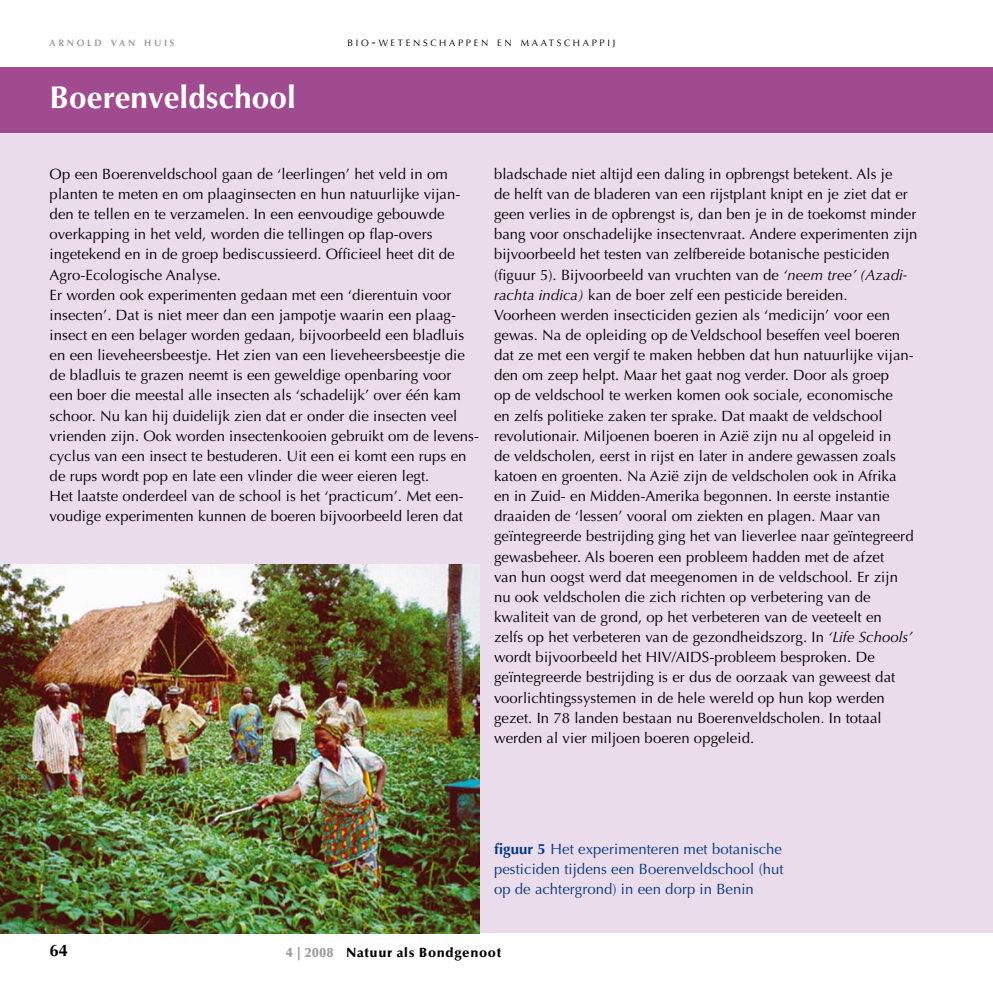
<style>
.page{position:relative;width:993px;height:993px;background:#fff}
.page>*{position:absolute;margin:0;border:0;box-sizing:border-box;transform-origin:0 0}
.t1{font:700 31.5px "Optima";letter-spacing:.005em;color:#fff}
.t2{font:700 16.62px "Optima";color:#000}
.t3{font:14.88px/20.1px "Optima";letter-spacing:.005em;color:#000}
.t4{font:14.88px/20.1px "Optima";letter-spacing:.005em;color:#003882}
.t5{font:900 13.3px "Optima";letter-spacing:.05em;color:#000}
.t6{font:9.28px "Optima";letter-spacing:.285em;color:#000}
.t7{font:700 9.28px "Optima";letter-spacing:.285em;color:#9c9d9f}
.s1{font-size:13.3px}
.s2{font-style:italic}
.s3{font-weight:700}
.s4{color:#9c9d9f}
</style>
<div class="page">
<div style="left:0;top:67px;width:992px;height:865px;background:#eadcea"></div>
<img style="left:0;top:564px;width:479px;height:368px">
<div style="left:0;top:67px;width:992px;height:65px;background:#a04a8f"></div>
<p class="t7" style="left:50px;top:38px;width:126px">ARNOLD VAN HUIS</p>
<h1 class="t1" style="left:50px;top:79px;width:248px">Boerenveldschool</h1>
<p class="t6" style="left:347px;top:38px;width:269px">BIO<span class="s1">-</span>WETENSCHAPPEN EN MAATSCHAPPIJ</p>
<p class="t3" style="left:50px;top:164px;width:431px">Op een Boerenveldschool gaan de ‘leerlingen’ het veld in om planten te meten en om plaaginsecten en hun natuurlijke vijan&shy;den te tellen en te verzamelen. In een eenvoudige gebouwde overkapping in het veld, worden die tellingen op flap-overs ingetekend en in de groep bediscussieerd. Officieel heet dit de Agro-Ecologische Analyse.<br>Er worden ook experimenten gedaan met een ‘dierentuin voor insecten’. Dat is niet meer dan een jampotje waarin een plaag&shy;insect en een belager worden gedaan, bijvoorbeeld een bladluis en een lieveheersbeestje. Het zien van een lieveheersbeestje die de bladluis te grazen neemt is een geweldige openbaring voor<br>een boer die meestal alle insecten als ‘schadelijk’ over één kam schoor. Nu kan hij duidelijk zien dat er onder die insecten veel vrienden zijn. Ook worden insectenkooien gebruikt om de levens&shy;cyclus van een insect te bestuderen. Uit een ei komt een rups en de rups wordt pop en late een vlinder die weer eieren legt.<br>Het laatste onderdeel van de school is het ‘practicum’. Met een&shy;voudige experimenten kunnen de boeren bijvoorbeeld leren dat</p>
<p class="t3" style="left:494px;top:164px;width:425px">bladschade niet altijd een daling in opbrengst betekent. Als je<br>de helft van de bladeren van een rijstplant knipt en je ziet dat er geen verlies in de opbrengst is, dan ben je in de toekomst minder bang voor onschadelijke insectenvraat. Andere experimenten zijn bijvoorbeeld het testen van zelfbereide botanische pesticiden (figuur 5). Bijvoorbeeld van vruchten van de <span class="s2">‘neem tree’ (Azadi&shy;rachta indica)</span> kan de boer zelf een pesticide bereiden.<br>Voorheen werden insecticiden gezien als ‘medicijn’ voor een gewas. Na de opleiding op de Veldschool beseffen veel boeren dat ze met een vergif te maken hebben dat hun natuurlijke vijan&shy;den om zeep helpt. Maar het gaat nog verder. Door als groep<br>op de veldschool te werken komen ook sociale, economische<br>en zelfs politieke zaken ter sprake. Dat maakt de veldschool revolutionair. Miljoenen boeren in Azië zijn nu al opgeleid in<br>de veldscholen, eerst in rijst en later in andere gewassen zoals katoen en groenten. Na Azië zijn de veldscholen ook in Afrika<br>en in Zuid- en Midden-Amerika begonnen. In eerste instantie draaiden de ‘lessen’ vooral om ziekten en plagen. Maar van geïntegreerde bestrijding ging het van lieverlee naar geïntegreerd gewasbeheer. Als boeren een probleem hadden met de afzet<br>van hun oogst werd dat meegenomen in de veldschool. Er zijn nu ook veldscholen die zich richten op verbetering van de kwaliteit van de grond, op het verbeteren van de veeteelt en<br>zelfs op het verbeteren van de gezondheidszorg. In <span class="s2">‘Life Schools’ </span>wordt bijvoorbeeld het HIV/AIDS-probleem besproken. De geïntegreerde bestrijding is er dus de oorzaak van geweest dat voorlichtingssystemen in de hele wereld op hun kop werden gezet. In 78 landen bestaan nu Boerenveldscholen. In totaal werden al vier miljoen boeren opgeleid.</p>
<p class="t4" style="left:494px;top:838px;width:291px"><span class="s3">figuur 5</span> Het experimenteren met botanische pesticiden tijdens een Boerenveldschool (hut op de achtergrond) in een dorp in Benin</p>
<p class="t2" style="left:50px;top:940px;width:20px">64</p>
<p class="t5" style="left:286px;top:943px;width:216px"><span class="s4">4 | 2008</span> Natuur als Bondgenoot</p>
</div>
